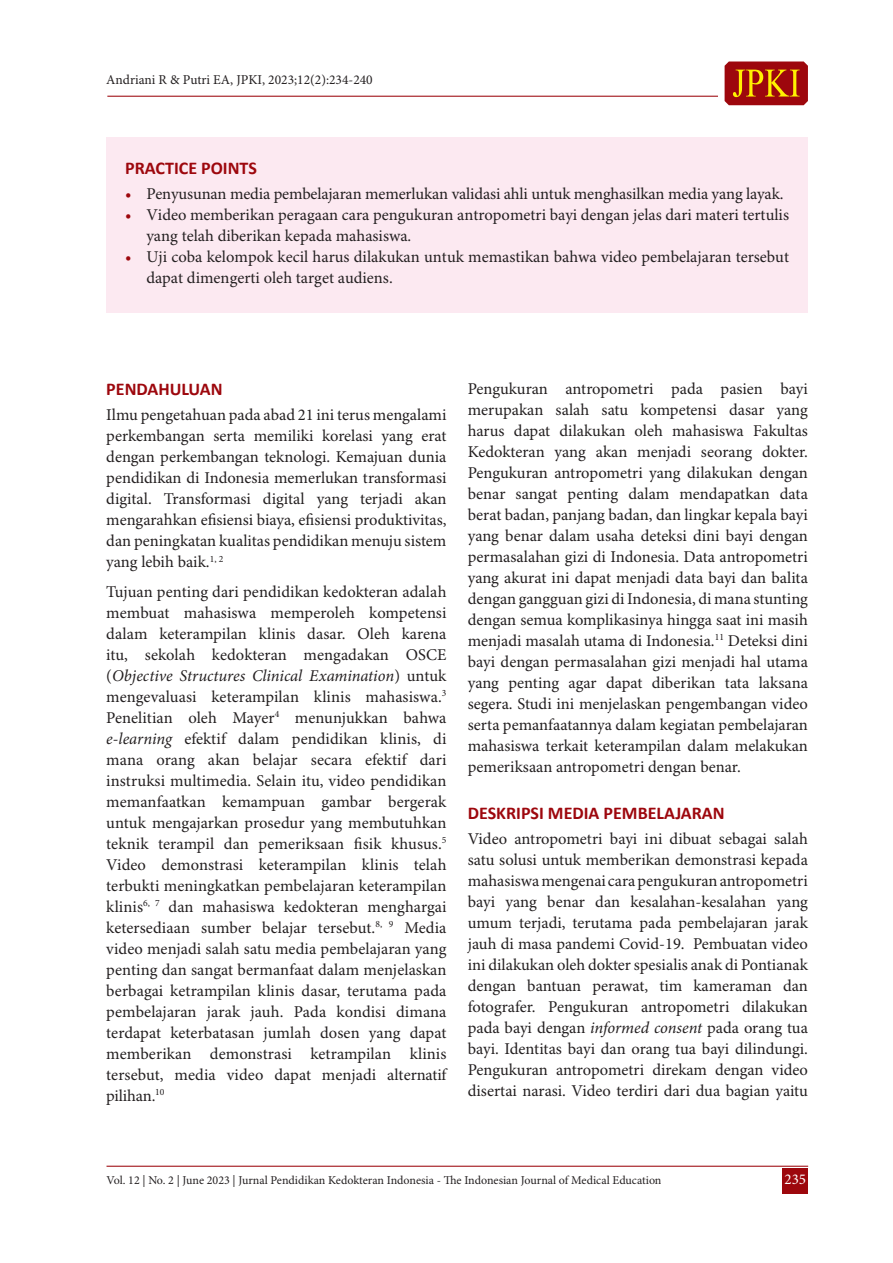
<style>
.page{position:relative;width:893px;height:1263px;background:#fff}
.page>*{position:absolute;margin:0;border:0;box-sizing:border-box;transform-origin:0 0}
.Sub_1{font:700 18px "Calibri";color:#9d070d}
.Text-1{font:16.5px/21px "Minion Pro";color:#231f20;text-align:justify}
.Indent-1{font:16.5px/21px "Minion Pro";color:#231f20}
.t1{font:15px "Minion Pro";color:#fff}
.t2{font:13.5px "Minion Pro";color:#231f20}
.t3{font:12px "Minion Pro";color:#231f20}
.s1{color:#9d070d}
.s2{font-style:italic}
</style>
<div class="page">
<hr style="left:107px;top:1166px;width:701px;height:1px;background:#9d070d">
<div style="left:783px;top:1168px;width:25px;height:25px;background:#9d070d"></div>
<hr style="left:107px;top:96px;width:611px;height:1px;background:#9d070d">
<svg style="left:725px;top:62px;width:83px;height:43px;background:#ad2e0c"></svg>
<div style="left:106px;top:137px;width:702px;height:176px;background:#fce9f1"></div>
<p class="t2" style="left:106px;top:72px;width:268px">Andriani R &amp; Putri EA, JPKI, 2023;12(2):234-240</p>
<p class="Sub_1" style="left:125px;top:155px;width:133px">PRACTICE POINTS</p>
<p class="Indent-1" style="left:125px;top:184px;width:660px"><span class="s1">•</span> Penyusunan media pembelajaran memerlukan validasi ahli untuk menghasilkan media yang layak.</p>
<p class="Indent-1" style="left:146px;top:205px;width:644px;text-indent:-21px"><span class="s1">•</span> Video memberikan peragaan cara pengukuran antropometri bayi dengan jelas dari materi tertulis yang telah diberikan kepada mahasiswa.</p>
<p class="Indent-1" style="left:146px;top:247px;width:644px;text-indent:-21px"><span class="s1">•</span> Uji coba kelompok kecil harus dilakukan untuk memastikan bahwa video pembelajaran tersebut dapat dimengerti oleh target audiens.</p>
<p class="Sub_1" style="left:106px;top:376px;width:118px">PENDAHULUAN</p>
<p class="Text-1" style="left:106px;top:405px;width:342px">Ilmu pengetahuan pada abad 21 ini terus mengalami perkembangan serta memiliki korelasi yang erat dengan perkembangan teknologi. Kemajuan dunia pendidikan di Indonesia memerlukan transformasi digital. Transformasi digital yang terjadi akan mengarahkan efisiensi biaya, efisiensi produktivitas, dan peningkatan kualitas pendidikan menuju sistem yang lebih baik.<sup>1,</sup> <sup>2</sup></p>
<p class="Text-1" style="left:106px;top:582px;width:342px">Tujuan penting dari pendidikan kedokteran adalah membuat mahasiswa memperoleh kompetensi dalam keterampilan klinis dasar. Oleh karena itu, sekolah kedokteran mengadakan OSCE (<span class="s2">Objective Structures Clinical Examination</span>) untuk mengevaluasi keterampilan klinis mahasiswa.<sup>3<br></sup>Penelitian oleh Mayer<sup>4</sup> menunjukkan bahwa <span class="s2">e-learning</span> efektif dalam pendidikan klinis, di mana orang akan belajar secara efektif dari instruksi multimedia. Selain itu, video pendidikan memanfaatkan kemampuan gambar bergerak untuk mengajarkan prosedur yang membutuhkan teknik terampil dan pemeriksaan fisik khusus.<sup>5<br></sup>Video demonstrasi keterampilan klinis telah terbukti meningkatkan pembelajaran keterampilan klinis<sup>6,</sup> <sup>7</sup> dan mahasiswa kedokteran menghargai ketersediaan sumber belajar tersebut.<sup>8,</sup> <sup>9</sup> Media video menjadi salah satu media pembelajaran yang penting dan sangat bermanfaat dalam menjelaskan berbagai ketrampilan klinis dasar, terutama pada pembelajaran jarak jauh. Pada kondisi dimana terdapat keterbatasan jumlah dosen yang dapat memberikan demonstrasi ketrampilan klinis tersebut, media video dapat menjadi alternatif pilihan.<sup>10</sup></p>
<p class="Text-1" style="left:468px;top:378px;width:342px">Pengukuran antropometri pada pasien bayi merupakan salah satu kompetensi dasar yang harus dapat dilakukan oleh mahasiswa Fakultas Kedokteran yang akan menjadi seorang dokter.<br>Pengukuran antropometri yang dilakukan dengan benar sangat penting dalam mendapatkan data berat badan, panjang badan, dan lingkar kepala bayi yang benar dalam usaha deteksi dini bayi dengan permasalahan gizi di Indonesia. Data antropometri yang akurat ini dapat menjadi data bayi dan balita dengan gangguan gizi di Indonesia, di mana stunting dengan semua komplikasinya hingga saat ini masih menjadi masalah utama di Indonesia.<sup>11</sup> Deteksi dini bayi dengan permasalahan gizi menjadi hal utama yang penting agar dapat diberikan tata laksana segera. Studi ini menjelaskan pengembangan video serta pemanfaatannya dalam kegiatan pembelajaran mahasiswa terkait keterampilan dalam melakukan pemeriksaan antropometri dengan benar.</p>
<p class="Sub_1" style="left:468px;top:800px;width:258px">DESKRIPSI MEDIA PEMBELAJARAN</p>
<p class="Text-1" style="left:468px;top:829px;width:342px">Video antropometri bayi ini dibuat sebagai salah satu solusi untuk memberikan demonstrasi kepada mahasiswa mengenai cara pengukuran antropometri bayi yang benar dan kesalahan-kesalahan yang umum terjadi, terutama pada pembelajaran jarak jauh di masa pandemi Covid-19. Pembuatan video ini dilakukan oleh dokter spesialis anak di Pontianak dengan bantuan perawat, tim kameraman dan fotografer. Pengukuran antropometri dilakukan pada bayi dengan <span class="s2">informed consent</span> pada orang tua bayi. Identitas bayi dan orang tua bayi dilindungi.<br>Pengukuran antropometri direkam dengan video disertai narasi. Video terdiri dari dua bagian yaitu</p>
<p class="t3" style="left:107px;top:1172px;width:556px">Vol. 12 | No. 2 | June 2023 | Jurnal Pendidikan Kedokteran Indonesia - The Indonesian Journal of Medical Education</p>
<p class="t1" style="left:784px;top:1170px;width:23px">235</p>
</div>
